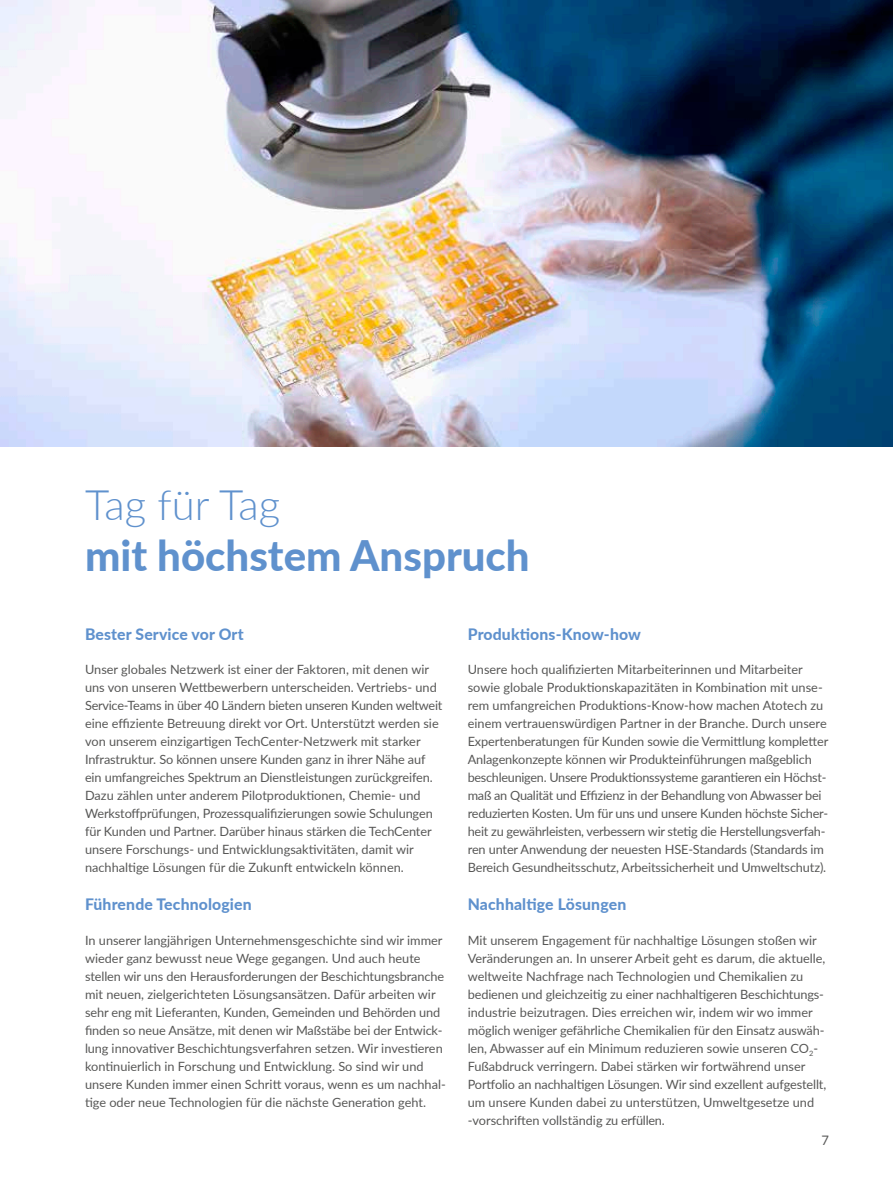
<style>
.page{position:relative;width:893px;height:1191px;background:#fff}
.page>*{position:absolute;margin:0;border:0;box-sizing:border-box;transform-origin:0 0}
.t1{font:900 42px "Lato";color:#5f91cd}
.t2{font:300 42px "Lato";color:#5f91cd}
.t3{font:800 15.75px "Lato";letter-spacing:.01em;color:#5f91cd}
.t4{font:13.05px "Lato";color:#575756}
.t5{font:12.75px/18px "Lato";letter-spacing:-.01em;color:#575756}
</style>
<div class="page">
<img style="left:0;top:0;width:893px;height:446px">
<h1 class="t2" style="left:85px;top:476px;width:197px">Tag für Tag</h1>
<h1 class="t1" style="left:85px;top:525px;width:446px">mit höchstem Anspruch</h1>
<p class="t3" style="left:85px;top:622px;width:160px">Bester Service vor Ort</p>
<p class="t5" style="left:85px;top:660px;width:359px">Unser globales Netzwerk ist einer der Faktoren, mit denen wir uns von unseren Wettbewerbern unterscheiden. Vertriebs- und Service-Teams in über 40 Ländern bieten unseren Kunden weltweit eine effiziente Betreuung direkt vor Ort. Unterstützt werden sie von unserem einzigartigen TechCenter-Netzwerk mit starker Infrastruktur. So können unsere Kunden ganz in ihrer Nähe auf ein umfangreiches Spektrum an Dienstleistungen zurückgreifen.<br>Dazu zählen unter anderem Pilotproduktionen, Chemie- und Werkstoffprüfungen, Prozessqualifizierungen sowie Schulungen für Kunden und Partner. Darüber hinaus stärken die TechCenter unsere Forschungs- und Entwicklungsaktivitäten, damit wir nachhaltige Lösungen für die Zukunft entwickeln können.</p>
<p class="t3" style="left:85px;top:893px;width:168px">Führende Technologien</p>
<p class="t5" style="left:85px;top:930px;width:362px">In unserer langjährigen Unternehmensgeschichte sind wir immer wieder ganz bewusst neue Wege gegangen. Und auch heute stellen wir uns den Herausforderungen der Beschichtungsbranche mit neuen, zielgerichteten Lösungsansätzen. Dafür arbeiten wir sehr eng mit Lieferanten, Kunden, Gemeinden und Behörden und finden so neue Ansätze, mit denen wir Maßstäbe bei der Entwick&shy;lung innovativer Beschichtungsverfahren setzen. Wir investieren kontinuierlich in Forschung und Entwicklung. So sind wir und unsere Kunden immer einen Schritt voraus, wenn es um nachhal&shy;tige oder neue Technologien für die nächste Generation geht.</p>
<p class="t3" style="left:468px;top:622px;width:175px">Produktions-Know-how</p>
<p class="t5" style="left:468px;top:660px;width:362px">Unsere hoch qualifizierten Mitarbeiterinnen und Mitarbeiter sowie globale Produktionskapazitäten in Kombination mit unse&shy;rem umfangreichen Produktions-Know-how machen Atotech zu einem vertrauenswürdigen Partner in der Branche. Durch unsere Expertenberatungen für Kunden sowie die Vermittlung kompletter Anlagenkonzepte können wir Produkteinführungen maßgeblich beschleunigen. Unsere Produktionssysteme garantieren ein Höchst&shy;maß an Qualität und Effizienz in der Behandlung von Abwasser bei reduzierten Kosten. Um für uns und unsere Kunden höchste Sicher&shy;heit zu gewährleisten, verbessern wir stetig die Herstellungsverfah&shy;ren unter Anwendung der neuesten HSE-Standards (Standards im Bereich Gesundheitsschutz, Arbeitssicherheit und Umweltschutz).</p>
<p class="t3" style="left:468px;top:893px;width:160px">Nachhaltige Lösungen</p>
<p class="t5" style="left:468px;top:930px;width:360px">Mit unserem Engagement für nachhaltige Lösungen stoßen wir Veränderungen an. In unserer Arbeit geht es darum, die aktuelle, weltweite Nachfrage nach Technologien und Chemikalien zu bedienen und gleichzeitig zu einer nachhaltigeren Beschichtungs&shy;industrie beizutragen. Dies erreichen wir, indem wir wo immer möglich weniger gefährliche Chemikalien für den Einsatz auswäh&shy;len, Abwasser auf ein Minimum reduzieren sowie unseren CO<sub>2</sub>- Fußabdruck verringern. Dabei stärken wir fortwährend unser Portfolio an nachhaltigen Lösungen. Wir sind exzellent aufgestellt, um unsere Kunden dabei zu unterstützen, Umweltgesetze und -vorschriften vollständig zu erfüllen.</p>
<p class="t4" style="left:822px;top:1131px;width:9px">7</p>
</div>
